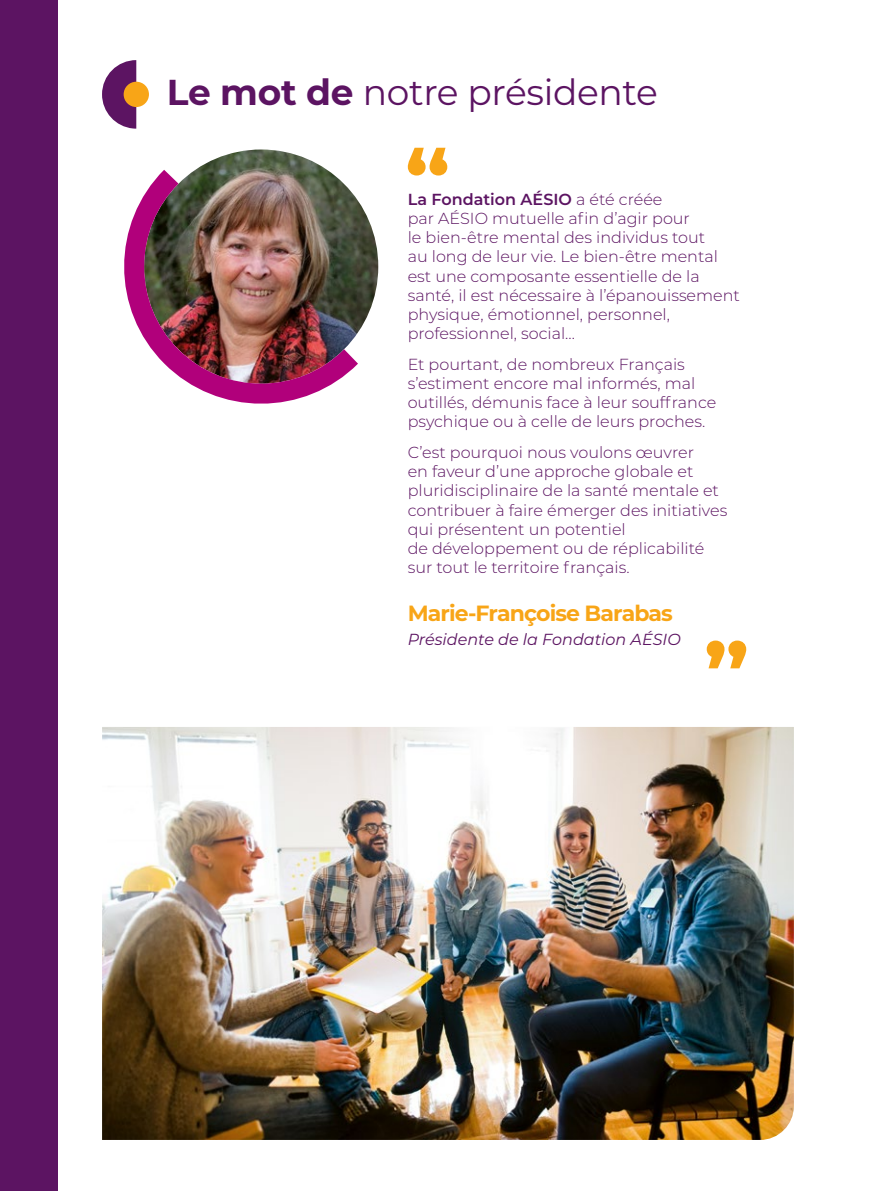
<style>
.page{position:relative;width:896px;height:1191px;background:#fff}
.page>*{position:absolute;margin:0;border:0;box-sizing:border-box;transform-origin:0 0}
.t1{font:700 92px "Montserrat";color:#f8a517}
.t2{font:36px "Montserrat";letter-spacing:-.01em;color:#5c1462}
.t3{font:700 22px "Montserrat";letter-spacing:-.04em;color:#f8a517}
.t4{font:300 16px/19.2px "Montserrat";color:#5c1462}
.t5{font:italic 16px "Montserrat";color:#5c1462}
.s1{font-weight:700}
.s2{font-weight:600}
</style>
<div class="page">
<div style="left:0;top:0;width:57px;height:1191px;background:#5c1462"></div>
<img style="left:102px;top:727px;width:692px;height:413px">
<img style="left:124px;top:149px;width:255px;height:255px">
<svg style="left:102px;top:60px;width:34px;height:69px"></svg>
<div style="left:124px;top:82px;width:25px;height:25px;background:#f8a517;border-radius:50%"></div>
<h2 class="t2" style="left:167px;top:67px;width:492px"><span class="s1">Le mot de</span> notre présidente</h2>
<h1 class="t1" style="left:405px;top:102px;width:47px">“</h1>
<p class="t4" style="left:408px;top:189px;width:334px"><span class="s2">La Fondation AÉSIO</span> a été créée<br>par AÉSIO mutuelle afin d’agir pour<br>le bien-être mental des individus tout<br>au long de leur vie. Le bien-être mental est une composante essentielle de la santé, il est nécessaire à l’épanouissement physique, émotionnel, personnel, professionnel, social...</p>
<p class="t4" style="left:408px;top:354px;width:310px">Et pourtant, de nombreux Français s’estiment encore mal informés, mal outillés, démunis face à leur souffrance psychique ou à celle de leurs proches.</p>
<p class="t4" style="left:408px;top:442px;width:321px">C’est pourquoi nous voulons œuvrer<br>en faveur d’une approche globale et pluridisciplinaire de la santé mentale et contribuer à faire émerger des initiatives qui présentent un potentiel<br>de développement ou de réplicabilité sur tout le territoire français.</p>
<h3 class="t3" style="left:408px;top:597px;width:267px">Marie-Françoise Barabas</h3>
<p class="t5" style="left:408px;top:628px;width:275px">Présidente de la Fondation AÉSIO</p>
<h1 class="t1" style="left:703px;top:595px;width:47px">”</h1>
</div>
